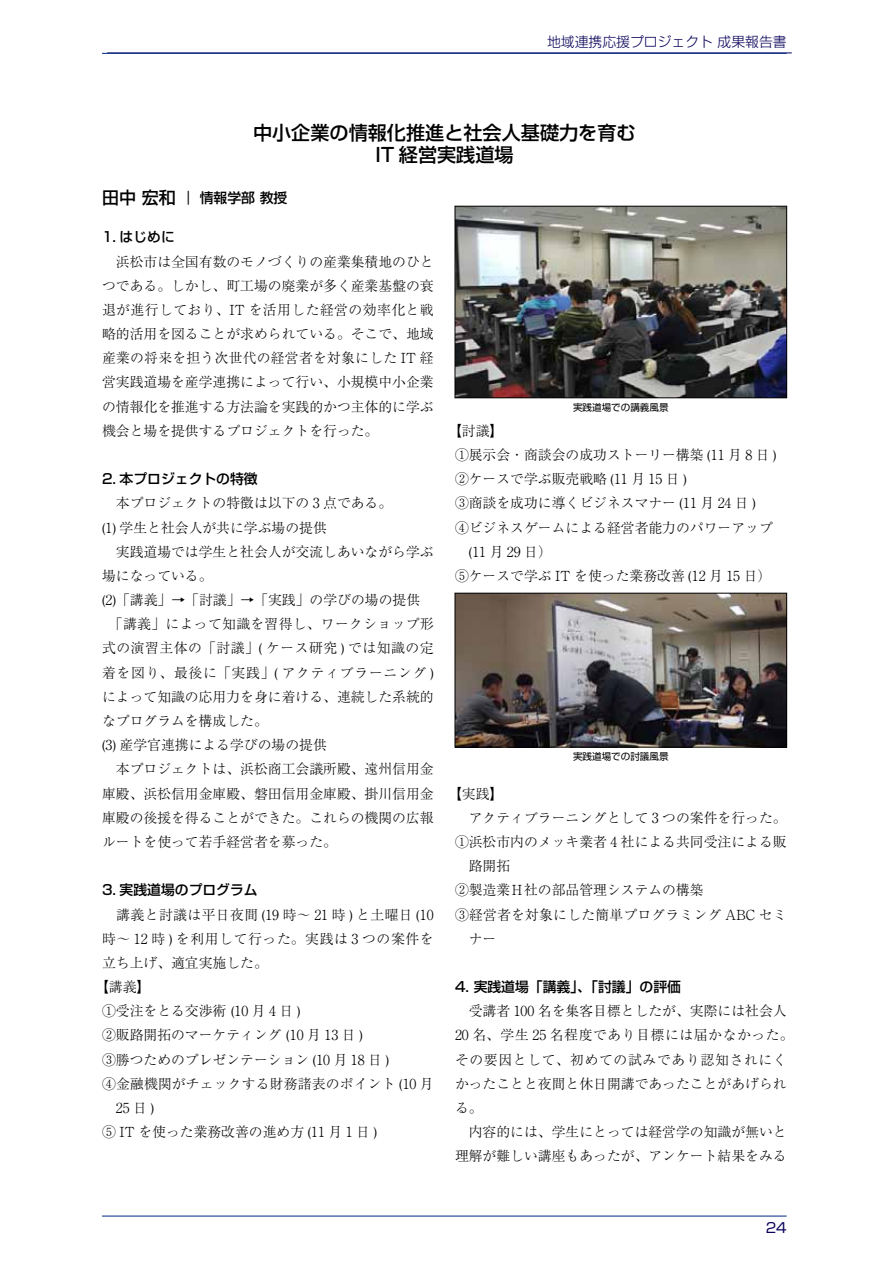
<style>
.page{position:relative;width:893px;height:1263px;background:#fff}
.page>*{position:absolute;margin:0;border:0;box-sizing:border-box;transform-origin:0 0}
.t1{font:500 19.2px/22.4px "Shin Go Pro";color:#000;text-align:center}
.t2{font:300 13.8px/24.2px "Ryumin Pro";color:#000}
.t3{font:500 13.8px "Shin Go Pro";color:#000}
.t4{font:300 13.8px "Ryumin Pro";letter-spacing:.03em;color:#000}
.t5{font:300 13.8px "Ryumin Pro";letter-spacing:.045em;color:#000}
.t6{font:300 13.8px "Shin Go Pro";color:#080059}
.t7{font:13.8px "Shin Go Pro";color:#080059}
.t8{font:9.6px "Shin Go Pro";color:#000}
.s1{font-size:16.95px}
</style>
<div class="page">
<hr style="left:107px;top:53px;width:685px;height:1px;background:#080059">
<hr style="left:102px;top:53px;width:685px;height:1px;background:#0c3388">
<hr style="left:102px;top:1215px;width:685px;height:1px;background:#0c3388">
<img style="left:457px;top:208px;width:328px;height:188px">
<div style="left:455px;top:206px;width:332px;height:192px;border:1px solid #000"></div>
<img style="left:457px;top:595px;width:328px;height:150px">
<div style="left:455px;top:593px;width:332px;height:154px;border:1px solid #000"></div>
<p class="t6" style="left:547px;top:31px;width:241px">地域連携応援プロジェクト 成果報告書</p>
<h1 class="t1" style="left:253px;top:119px;width:384px">中小企業の情報化推進と社会人基礎力を育む<br>IT 経営実践道場</h1>
<p class="t3" style="left:102px;top:187px;width:187px"><span class="s1">田中 宏和</span> ｜ 情報学部 教授</p>
<p class="t3" style="left:102px;top:226px;width:74px">1. はじめに</p>
<p class="t2" style="left:102px;top:248px;width:333px;text-align:justify">　浜松市は全国有数のモノづくりの産業集積地のひとつである。しかし、町工場の廃業が多く産業基盤の衰退が進行しており、IT を活用した経営の効率化と戦略的活用を図ることが求められている。そこで、地域産業の将来を担う次世代の経営者を対象にした IT 経営実践道場を産学連携によって行い、小規模中小企業の情報化を推進する方法論を実践的かつ主体的に学ぶ機会と場を提供するプロジェクトを行った。</p>
<p class="t3" style="left:102px;top:468px;width:157px">2. 本プロジェクトの特徴</p>
<p class="t2" style="left:102px;top:490px;width:333px">　本プロジェクトの特徴は以下の 3 点である。<br>(1) 学生と社会人が共に学ぶ場の提供<br>　実践道場では学生と社会人が交流しあいながら学ぶ場になっている。<br>(2)「講義」→「討議」→「実践」の学びの場の提供　「講義」によって知識を習得し、ワークショップ形式の演習主体の「討議」( ケース研究 ) では知識の定着を図り、最後に「実践」( アクティブラーニング )によって知識の応用力を身に着ける、連続した系統的なプログラムを構成した。<br>(3) 産学官連携による学びの場の提供<br>　本プロジェクトは、浜松商工会議所殿、遠州信用金庫殿、浜松信用金庫殿、磐田信用金庫殿、掛川信用金庫殿の後援を得ることができた。これらの機関の広報ルートを使って若手経営者を募った。</p>
<p class="t3" style="left:102px;top:879px;width:157px">3. 実践道場のプログラム</p>
<p class="t4" style="left:102px;top:903px;width:333px">　講義と討議は平日夜間 (19 時～ 21 時 ) と土曜日 (10</p>
<p class="t5" style="left:102px;top:928px;width:333px">時～ 12 時 ) を利用して行った。実践は 3 つの案件を</p>
<p class="t2" style="left:102px;top:949px;width:167px">立ち上げ、適宜実施した。</p>
<p class="t2" style="left:95px;top:974px;width:57px">【講義】</p>
<p class="t2" style="left:102px;top:998px;width:200px">①受注をとる交渉術 (10 月 4 日 )</p>
<p class="t2" style="left:102px;top:1022px;width:262px">②販路開拓のマーケティング (10 月 13 日 )</p>
<p class="t2" style="left:102px;top:1046px;width:288px">③勝つためのプレゼンテーション (10 月 18 日 )</p>
<p class="t2" style="left:102px;top:1070px;width:333px">④金融機関がチェックする財務諸表のポイント (10 月</p>
<p class="t2" style="left:102px;top:1095px;width:53px">　25 日 )</p>
<p class="t2" style="left:102px;top:1119px;width:276px">⑤ IT を使った業務改善の進め方 (11 月 1 日 )</p>
<p class="t8" style="left:573px;top:399px;width:97px">実践道場での講義風景</p>
<p class="t2" style="left:455px;top:417px;width:323px;text-indent:-7px">【討議】<br>①展示会・商談会の成功ストーリー構築 (11 月 8 日 )<br>②ケースで学ぶ販売戦略 (11 月 15 日 )<br>③商談を成功に導くビジネスマナー (11 月 24 日 )<br>④ビジネスゲームによる経営者能力のパワーアップ　(11 月 29 日）<br>⑤ケースで学ぶ IT を使った業務改善 (12 月 15 日）</p>
<p class="t8" style="left:573px;top:748px;width:97px">実践道場での討議風景</p>
<p class="t2" style="left:455px;top:780px;width:333px;text-indent:-7px">【実践】<br>　アクティブラーニングとして 3 つの案件を行った。<br>①浜松市内のメッキ業者 4 社による共同受注による販　路開拓<br>②製造業Ｈ社の部品管理システムの構築<br>③経営者を対象にした簡単プログラミング ABC セミ　ナー</p>
<p class="t3" style="left:455px;top:975px;width:227px">4. 実践道場「講義」、「討議」の評価</p>
<p class="t2" style="left:455px;top:998px;width:340px">　受講者 100 名を集客目標としたが、実際には社会人<br>20 名、学生 25 名程度であり目標には届かなかった。その要因として、初めての試みであり認知されにくかったことと夜間と休日開講であったことがあげられる。<br>　内容的には、学生にとっては経営学の知識が無いと理解が難しい講座もあったが、アンケート結果をみる</p>
<p class="t7" style="left:766px;top:1216px;width:22px">24</p>
</div>
